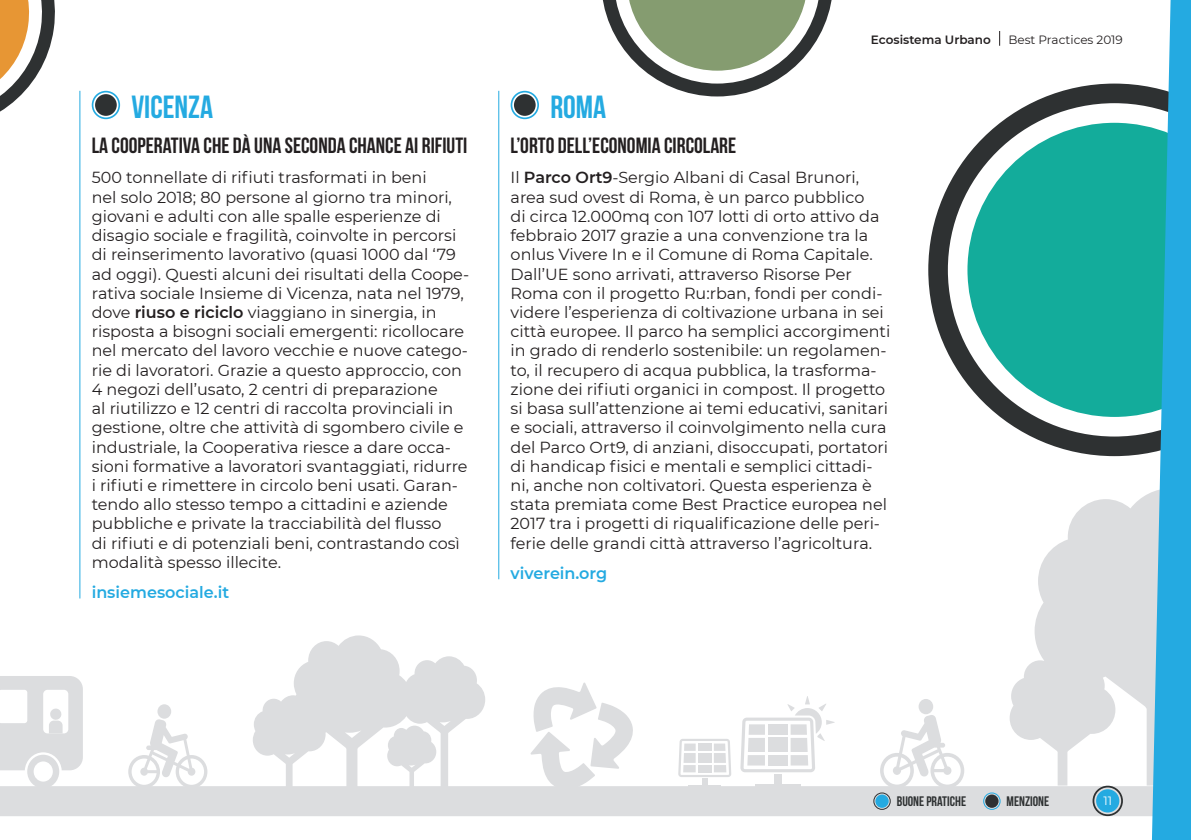
<style>
.page{position:relative;width:1191px;height:840px;background:#fff}
.page>*{position:absolute;margin:0;border:0;box-sizing:border-box;transform-origin:0 0}
.t1{font:32px "Bebas Neue";color:#24aae1}
._2019{font:22px "Bebas Neue";color:#231f20}
._2019-2{font:16px/19.2px "Montserrat";color:#231f20}
.t2{font:600 16px "Montserrat";color:#24aae1}
.t3{font:13.8px "Bebas Neue";color:#2e3132}
.t4{font:12px "Montserrat";color:#231f20}
.t5{font:600 12px "Montserrat";color:#231f20}
.t6{font:12px "Montserrat";color:#fff}
.s1{font-weight:600}
</style>
<div class="page">
<div style="left:0;top:785px;width:1185px;height:30px;background:#dcdddf"></div>
<svg style="left:530px;top:682px;width:103px;height:104px"></svg>
<svg style="left:128px;top:718px;width:79px;height:68px"></svg>
<div style="left:157px;top:703px;width:14px;height:15px;background:#dcdddf;border-radius:50%"></div>
<svg style="left:0;top:676px;width:83px;height:110px"></svg>
<div style="left:918px;top:698px;width:15px;height:15px;background:#dcdddf;border-radius:50%"></div>
<svg style="left:253px;top:635px;width:232px;height:151px"></svg>
<svg style="left:1034px;top:493px;width:117px;height:292px;fill:#dcdddf"></svg>
<div style="left:774px;top:773px;width:7px;height:14px;background:#dcdddf"></div>
<svg style="left:755px;top:783px;width:45px;height:2px"></svg>
<svg style="left:740px;top:696px;width:94px;height:75px"></svg>
<svg style="left:678px;top:739px;width:53px;height:37px"></svg>
<div style="left:714px;top:743px;width:11px;height:7px;background:#dcdddf"></div>
<div style="left:714px;top:752px;width:12px;height:10px;background:#dcdddf"></div>
<div style="left:683px;top:764px;width:12px;height:8px;background:#dcdddf"></div>
<div style="left:714px;top:764px;width:12px;height:8px;background:#dcdddf"></div>
<div style="left:698px;top:743px;width:13px;height:7px;background:#dcdddf"></div>
<div style="left:698px;top:764px;width:13px;height:8px;background:#dcdddf"></div>
<div style="left:683px;top:752px;width:12px;height:10px;background:#dcdddf"></div>
<div style="left:698px;top:752px;width:13px;height:10px;background:#dcdddf"></div>
<div style="left:684px;top:743px;width:11px;height:7px;background:#dcdddf"></div>
<div style="left:702px;top:777px;width:5px;height:10px;background:#dcdddf"></div>
<hr style="left:688px;top:784px;width:33px;height:3px;background:#dcdddf">
<svg style="left:1009px;top:655px;width:114px;height:160px"></svg>
<div style="left:1096px;top:788px;width:23px;height:24px;background:#24aae1;border-radius:50%"></div>
<svg style="left:928px;top:83px;width:223px;height:373px"></svg>
<svg style="left:948px;top:103px;width:203px;height:333px"></svg>
<svg style="left:967px;top:123px;width:184px;height:293px;background:#30afa1"></svg>
<svg style="left:602px;top:0;width:230px;height:96px"></svg>
<svg style="left:0;top:0;width:55px;height:112px"></svg>
<hr style="left:79px;top:91px;width:1px;height:507px;background:#24aae1">
<svg style="left:92px;top:91px;width:28px;height:28px"></svg>
<div style="left:95px;top:94px;width:22px;height:22px;background:#2e3132;border-radius:50%"></div>
<hr style="left:498px;top:91px;width:1px;height:488px;background:#24aae1">
<svg style="left:510px;top:91px;width:29px;height:28px"></svg>
<div style="left:514px;top:94px;width:21px;height:22px;background:#2e3132;border-radius:50%"></div>
<svg style="left:1151px;top:0;width:40px;height:839px;background:#49b4d6"></svg>
<svg style="left:999px;top:31px;width:1px;height:15px"></svg>
<svg style="left:983px;top:792px;width:17px;height:17px"></svg>
<div style="left:985px;top:794px;width:13px;height:13px;background:#2e3132;border-radius:50%"></div>
<svg style="left:873px;top:715px;width:91px;height:94px"></svg>
<div style="left:875px;top:794px;width:13px;height:13px;background:#24aae1;border-radius:50%"></div>
<p class="t1" style="left:131px;top:89px;width:83px">VICENZA</p>
<p class="_2019" style="left:92px;top:133px;width:377px">LA COOPERATIVA CHE DÀ UNA SECONDA CHANCE AI RIFIUTI</p>
<p class="_2019-2" style="left:92px;top:167px;width:379px">500 tonnellate di rifiuti trasformati in beni<br>nel solo 2018; 80 persone al giorno tra minori, giovani e adulti con alle spalle esperienze di disagio sociale e fragilità, coinvolte in percorsi di reinserimento lavorativo (quasi 1000 dal ‘79 ad oggi). Questi alcuni dei risultati della Coope&shy;rativa sociale Insieme di Vicenza, nata nel 1979, dove <span class="s1">riuso e riciclo</span> viaggiano in sinergia, in risposta a bisogni sociali emergenti: ricollocare nel mercato del lavoro vecchie e nuove catego&shy;rie di lavoratori. Grazie a questo approccio, con 4 negozi dell’usato, 2 centri di preparazione<br>al riutilizzo e 12 centri di raccolta provinciali in gestione, oltre che attività di sgombero civile e industriale, la Cooperativa riesce a dare occa&shy;sioni formative a lavoratori svantaggiati, ridurre i rifiuti e rimettere in circolo beni usati. Garan&shy;tendo allo stesso tempo a cittadini e aziende pubbliche e private la tracciabilità del flusso<br>di rifiuti e di potenziali beni, contrastando così modalità spesso illecite.</p>
<p class="t2" style="left:92px;top:581px;width:139px">insiemesociale.it</p>
<p class="t1" style="left:550px;top:89px;width:57px">ROMA</p>
<p class="t5" style="left:871px;top:31px;width:121px">Ecosistema Urbano</p>
<p class="t4" style="left:1008px;top:32px;width:116px">Best Practices 2019</p>
<p class="_2019" style="left:510px;top:133px;width:227px">L’ORTO DELL’ECONOMIA CIRCOLARE</p>
<p class="_2019-2" style="left:510px;top:167px;width:381px">Il <span class="s1">Parco Ort9</span>-Sergio Albani di Casal Brunori, area sud ovest di Roma, è un parco pubblico<br>di circa 12.000mq con 107 lotti di orto attivo da febbraio 2017 grazie a una convenzione tra la onlus Vivere In e il Comune di Roma Capitale.<br>Dall’UE sono arrivati, attraverso Risorse Per Roma con il progetto Ru:rban, fondi per condi&shy;videre l’esperienza di coltivazione urbana in sei città europee. Il parco ha semplici accorgimenti in grado di renderlo sostenibile: un regolamen&shy;to, il recupero di acqua pubblica, la trasforma&shy;zione dei rifiuti organici in compost. Il progetto si basa sull’attenzione ai temi educativi, sanitari e sociali, attraverso il coinvolgimento nella cura del Parco Ort9, di anziani, disoccupati, portatori di handicap fisici e mentali e semplici cittadi&shy;ni, anche non coltivatori. Questa esperienza è stata premiata come Best Practice europea nel 2017 tra i progetti di riqualificazione delle peri&shy;ferie delle grandi città attraverso l’agricoltura.</p>
<p class="t2" style="left:510px;top:562px;width:98px">viverein.org</p>
<p class="t3" style="left:896px;top:793px;width:71px">BUONE PRATICHE</p>
<p class="t3" style="left:1006px;top:793px;width:44px">MENZIONE</p>
<p class="t6" style="left:1103px;top:792px;width:10px">11</p>
</div>
